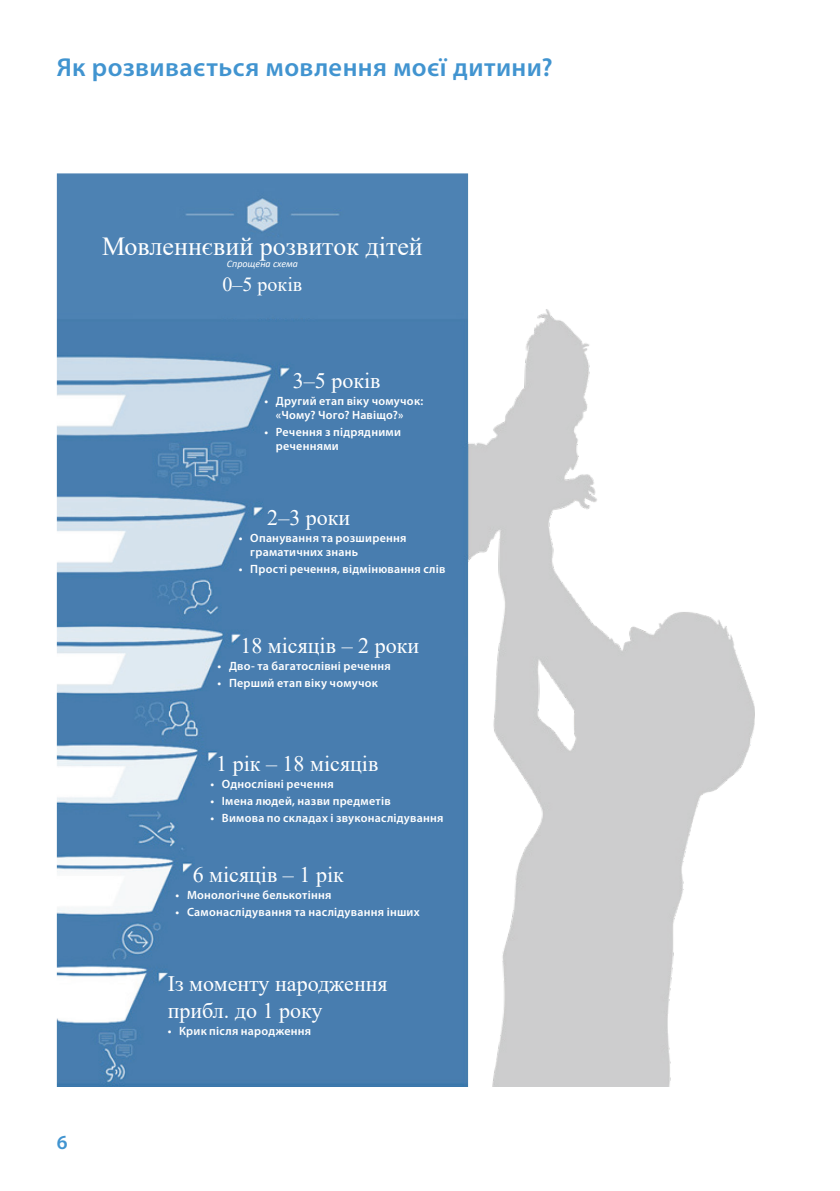
<style>
.page{position:relative;width:840px;height:1191px;background:#fff}
.page>*{position:absolute;margin:0;border:0;box-sizing:border-box;transform-origin:0 0}
.t1{font:600 26px "Myriad Pro";letter-spacing:.015em;color:#4194d0}
.t2{font:26px "Times New Roman";color:#fff}
.t3{font:22px/26.4px "Times New Roman";color:#fff}
.t4{font:20px "Times New Roman";color:#fff}
.t5{font:600 20px "Myriad Pro";color:#4194d0}
.t6{font:600 12px/14px "Myriad Pro";letter-spacing:.02em;color:#fff}
.t7{font:italic 10px "Calibri";color:#fff}
</style>
<div class="page">
<img style="left:57px;top:173px;width:697px;height:913px">
<h1 class="t1" style="left:57px;top:51px;width:497px">Як розвивається мовлення моєї дитини?</h1>
<h1 class="t2" style="left:102px;top:228px;width:322px">Мовленнєвий розвиток дітей</h1>
<p class="t7" style="left:227px;top:256px;width:73px">Спрощена схема</p>
<h3 class="t4" style="left:222px;top:270px;width:81px">0–5 років</h3>
<h2 class="t3" style="left:293px;top:367px;width:89px">3–5 років</h2>
<p class="t6" style="left:276px;top:394px;width:149px;text-indent:-11px">• Другий етап віку чомучок: «Чому? Чого? Навіщо?»</p>
<p class="t6" style="left:276px;top:425px;width:127px;text-indent:-11px">• Речення з підрядними реченнями</p>
<h2 class="t3" style="left:267px;top:503px;width:84px">2–3 роки</h2>
<p class="t6" style="left:250px;top:530px;width:158px;text-indent:-11px">• Опанування та розширення граматичних знань</p>
<p class="t6" style="left:239px;top:561px;width:208px">• Прості речення, відмінювання слів</p>
<h2 class="t3" style="left:240px;top:632px;width:180px">18 місяців – 2 роки</h2>
<p class="t6" style="left:217px;top:659px;width:174px">• Дво- та багатослівні речення</p>
<p class="t6" style="left:217px;top:675px;width:162px">• Перший етап віку чомучок</p>
<h2 class="t3" style="left:216px;top:750px;width:164px">1 рік – 18 місяців</h2>
<p class="t6" style="left:210px;top:776px;width:125px">• Однослівні речення</p>
<p class="t6" style="left:210px;top:793px;width:181px">• Імена людей, назви предметів</p>
<p class="t6" style="left:210px;top:810px;width:234px">• Вимова по складах і звуконаслідування</p>
<h2 class="t3" style="left:192px;top:860px;width:153px">6 місяців – 1 рік</h2>
<p class="t6" style="left:175px;top:887px;width:157px">• Монологічне белькотіння</p>
<p class="t6" style="left:175px;top:904px;width:245px">• Самонаслідування та наслідування інших</p>
<h3 class="t5" style="left:57px;top:1129px;width:12px">6</h3>
<h2 class="t3" style="left:168px;top:970px;width:221px">Із моменту народження прибл. до 1 року</h2>
<p class="t6" style="left:168px;top:1023px;width:145px">• Крик після народження</p>
</div>
